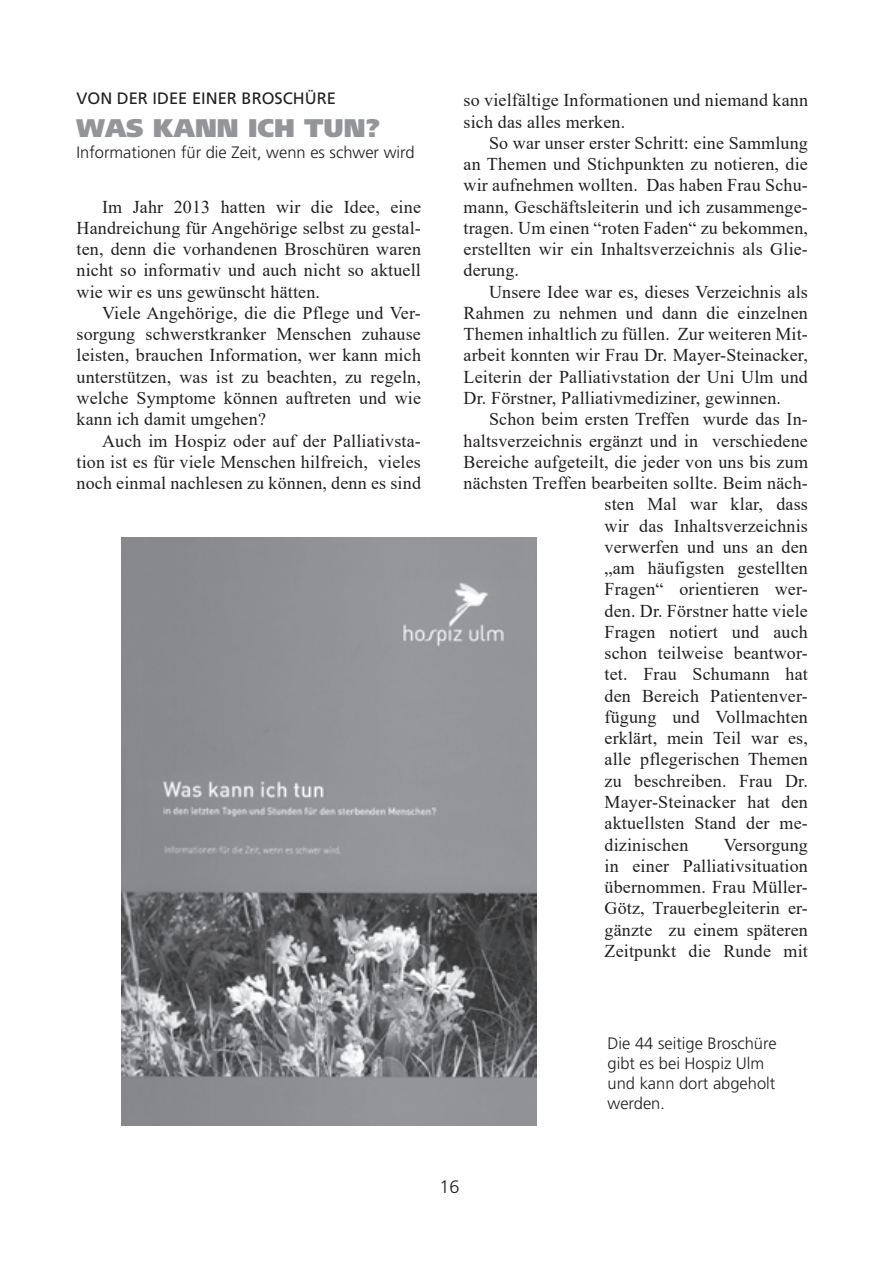
<style>
.page{position:relative;width:893px;height:1263px;background:#fff}
.page>*{position:absolute;margin:0;border:0;box-sizing:border-box;transform-origin:0 0}
.t1{font:900 25.5px "Frutiger";color:#939598}
.t2{font:18px/21.3px "Times New Roman";letter-spacing:.01em;color:#231f20;text-align:justify}
.t3{font:300 18px "Frutiger";color:#231f20}
.t4{font:300 16.5px/19.8px "Frutiger";color:#231f20}
.t5{font:16.5px "Frutiger";color:#231f20}
</style>
<div class="page">
<img style="left:122px;top:538px;width:415px;height:587px">
<p class="t5" style="left:77px;top:88px;width:261px">VON DER IDEE EINER BROSCHÜRE</p>
<h1 class="t1" style="left:77px;top:113px;width:305px">WAS KANN ICH TUN?</h1>
<p class="t4" style="left:77px;top:143px;width:340px">Informationen für die Zeit, wenn es schwer wird</p>
<p class="t2" style="left:77px;top:195px;width:346px;text-indent:26px">Im Jahr 2013 hatten wir die Idee, eine Handreichung für Angehörige selbst zu gestal&shy;ten, denn die vorhandenen Broschüren waren nicht so informativ und auch nicht so aktuell wie wir es uns gewünscht hätten.</p>
<p class="t2" style="left:77px;top:302px;width:346px;text-indent:26px">Viele Angehörige, die die Pflege und Ver&shy;sorgung schwerstkranker Menschen zuhause leisten, brauchen Information, wer kann mich unterstützen, was ist zu beachten, zu regeln, welche Symptome können auftreten und wie kann ich damit umgehen?</p>
<p class="t2" style="left:77px;top:429px;width:346px;text-indent:26px">Auch im Hospiz oder auf der Palliativsta&shy;tion ist es für viele Menschen hilfreich, vieles noch einmal nachlesen zu können, denn es sind</p>
<p class="t2" style="left:463px;top:89px;width:346px">so vielfältige Informationen und niemand kann sich das alles merken.</p>
<p class="t2" style="left:463px;top:132px;width:346px;text-indent:26px">So war unser erster Schritt: eine Sammlung an Themen und Stichpunkten zu notieren, die wir aufnehmen wollten. Das haben Frau Schu&shy;mann, Geschäftsleiterin und ich zusammenge&shy;tragen. Um einen “roten Faden“ zu bekommen, erstellten wir ein Inhaltsverzeichnis als Glie&shy;derung.</p>
<p class="t2" style="left:463px;top:280px;width:346px;text-indent:26px">Unsere Idee war es, dieses Verzeichnis als Rahmen zu nehmen und dann die einzelnen Themen inhaltlich zu füllen. Zur weiteren Mit&shy;arbeit konnten wir Frau Dr. Mayer-Steinacker, Leiterin der Palliativstation der Uni Ulm und Dr. Förstner, Palliativmediziner, gewinnen.</p>
<p class="t2" style="left:489px;top:408px;width:320px">Schon beim ersten Treffen wurde das In-</p>
<p class="t2" style="left:463px;top:429px;width:346px">haltsverzeichnis ergänzt und in verschiedene</p>
<p class="t2" style="left:463px;top:450px;width:346px">Bereiche aufgeteilt, die jeder von uns bis zum</p>
<p class="t2" style="left:463px;top:472px;width:346px">nächsten Treffen bearbeiten sollte. Beim näch-</p>
<p class="t2" style="left:605px;top:493px;width:205px">sten Mal war klar, dass</p>
<p class="t2" style="left:605px;top:514px;width:205px">wir das Inhaltsverzeichnis</p>
<p class="t2" style="left:605px;top:536px;width:205px">verwerfen und uns an den</p>
<p class="t2" style="left:605px;top:557px;width:205px">„am häufigsten gestellten</p>
<p class="t2" style="left:605px;top:578px;width:205px">Fragen“ orientieren wer-</p>
<p class="t2" style="left:605px;top:599px;width:205px">den. Dr. Förstner hatte viele</p>
<p class="t2" style="left:605px;top:621px;width:205px">Fragen notiert und auch</p>
<p class="t2" style="left:605px;top:642px;width:205px">schon teilweise beantwor-</p>
<p class="t2" style="left:605px;top:663px;width:205px">tet. Frau Schumann hat</p>
<p class="t2" style="left:605px;top:684px;width:205px">den Bereich Patientenver-</p>
<p class="t2" style="left:605px;top:706px;width:205px">fügung und Vollmachten</p>
<p class="t2" style="left:605px;top:727px;width:205px">erklärt, mein Teil war es,</p>
<p class="t2" style="left:605px;top:748px;width:205px">alle pflegerischen Themen</p>
<p class="t2" style="left:605px;top:769px;width:205px">zu beschreiben. Frau Dr.</p>
<p class="t2" style="left:605px;top:791px;width:205px">Mayer-Steinacker hat den</p>
<p class="t2" style="left:605px;top:812px;width:205px">aktuellsten Stand der me-</p>
<p class="t2" style="left:605px;top:833px;width:85px">dizinischen</p>
<p class="t2" style="left:605px;top:833px;width:205px;text-indent:119px">Versorgung in einer Palliativsituation übernommen. Frau Müller-Götz, Trauerbegleiterin er&shy;gänzte zu einem späteren Zeitpunkt die Runde mit</p>
<p class="t3" style="left:440px;top:1176px;width:22px">1 6</p>
<p class="t4" style="left:608px;top:1034px;width:171px">Die 44 seitige Broschüre gibt es bei Hospiz Ulm und kann dort abgeholt werden.</p>
</div>
